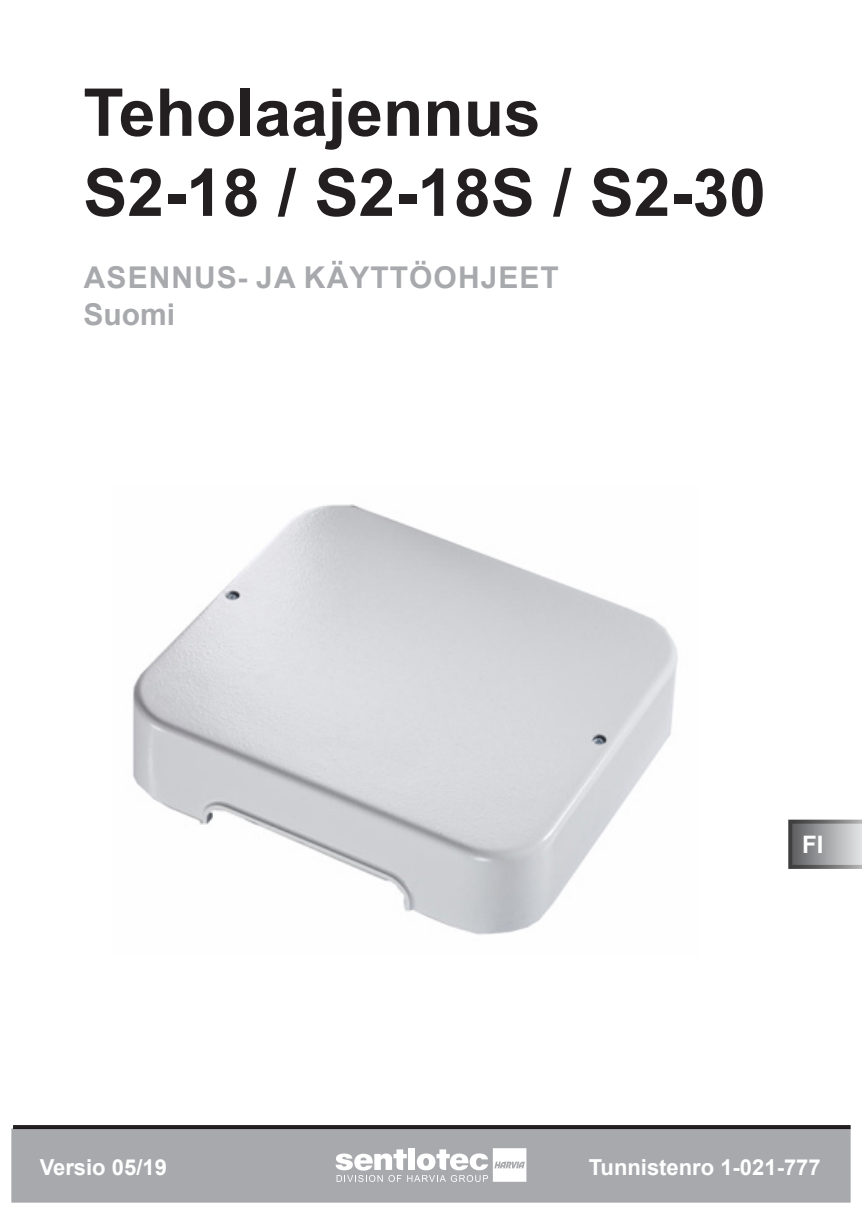
<style>
.page{position:relative;width:862px;height:1214px;background:#fff}
.page>*{position:absolute;margin:0;border:0;box-sizing:border-box;transform-origin:0 0}
.Titel{font:700 66px "Arial";color:#231f20}
.t1{font:700 30px/36px "Arial";letter-spacing:.035em;color:#a8a9ad}
.t2{font:700 24px "Arial";color:#fff}
.t3{font:700 22px "Arial";color:#fff}
</style>
<div class="page">
<div style="left:11px;top:1128px;width:839px;height:74px;background:#a8a9ad;border:2px solid #a8a9ad"></div>
<svg style="left:13px;top:1125px;width:837px;height:3px;background:#272324"></svg>
<svg style="left:335px;top:1148px;width:191px;height:33px"></svg>
<svg style="left:788px;top:819px;width:74px;height:49px;background:#98999b"></svg>
<img style="left:132px;top:504px;width:546px;height:431px">
<p class="Titel" style="left:83px;top:66px;width:459px">Teholaajennus</p>
<p class="Titel" style="left:83px;top:146px;width:684px">S2-18 / S2-18S / S2-30</p>
<h2 class="t1" style="left:83px;top:260px;width:477px">ASENNUS- JA KÄYTTÖOHJEET<br>Suomi</h2>
<p class="t2" style="left:802px;top:827px;width:23px">FI</p>
<p class="t3" style="left:40px;top:1151px;width:129px">Versio 05/19</p>
<p class="t3" style="left:589px;top:1151px;width:233px">Tunnistenro 1-021-777</p>
</div>
